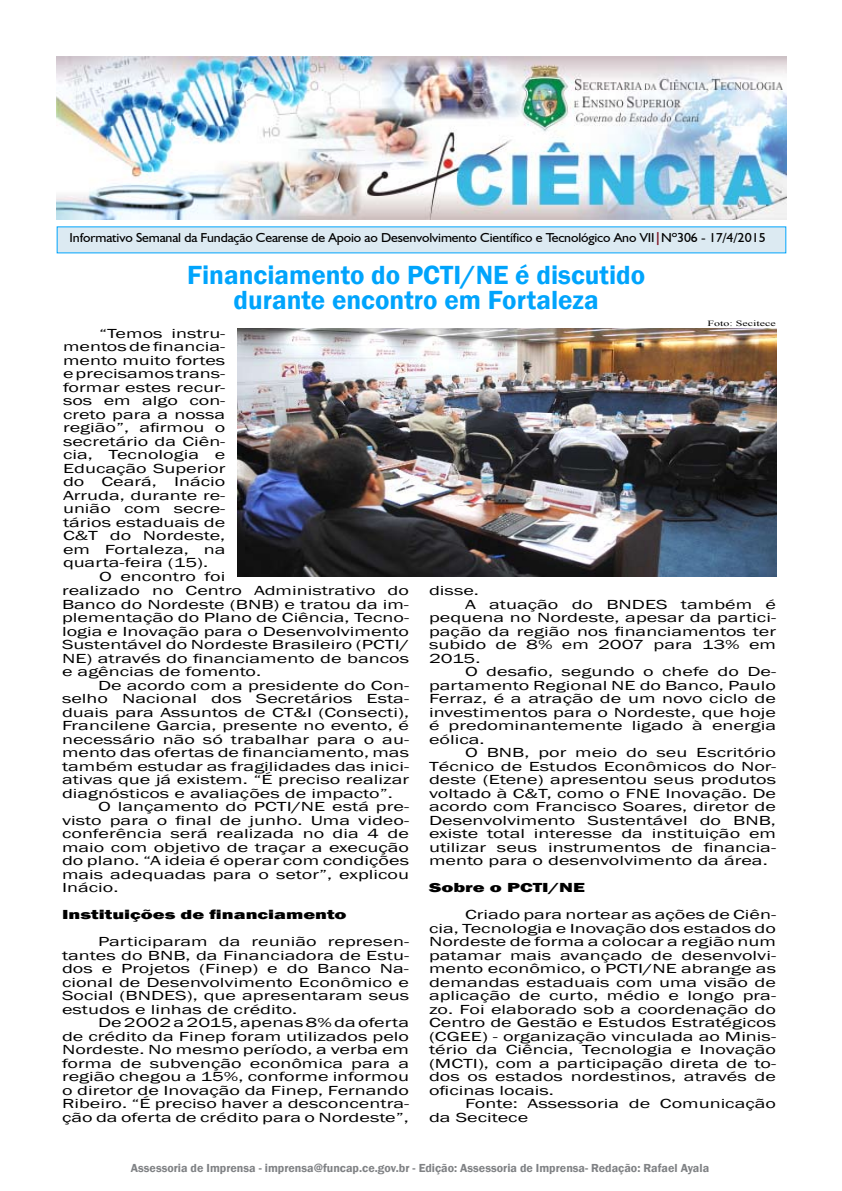
<style>
.page{position:relative;width:842px;height:1191px;background:#fff}
.page>*{position:absolute;margin:0;border:0;box-sizing:border-box;transform-origin:0 0}
.t1{font:600 27px/25px "Franklin Gothic";color:#00a4fc;text-align:center}
.t2{font:13.5px/13.5px "Franklin Gothic";color:#000;text-align:justify;scale:1.5 1}
.t3{font:800 13.5px "Franklin Gothic";color:#000;scale:1.5 1}
.t4{font:13px "Humanist 521 BT";letter-spacing:-.01em;color:#000;scale:1.07 1}
.t5{font:600 12px "Franklin Gothic";color:#808285}
.t6{font:8px "Times New Roman";color:#000;scale:1.5 1}
.s1{font-weight:700;color:#7f1523}
</style>
<div class="page">
<div style="left:57px;top:226px;width:729px;height:27px;background:#dceaf2"></div>
<img style="left:57px;top:57px;width:729px;height:162px">
<img style="left:237px;top:328px;width:539px;height:248px">
<p class="t4" style="left:70px;top:230px;width:652px">Informativo Semanal da Fundação Cearense de Apoio ao Desenvolvimento Científico e Tecnológico Ano VII<span class="s1">|</span>Nº306 - 17/4/2015</p>
<h1 class="t1" style="left:187px;top:263px;width:459px">Financiamento do PCTI/NE é discutido durante encontro em Fortaleza</h1>
<p class="t6" style="left:708px;top:317px;width:47px">Foto: Secitece</p>
<p class="t2" style="left:63px;top:326px;width:110px;text-indent:36px">“Temos instru&shy;mentos de financia&shy;mento muito fortes e precisamos trans&shy;formar estes recur&shy;sos em algo con&shy;creto para a nossa região”, afirmou o secretário da Ciên&shy;cia, Tecnologia e Educação Superior do</p>
<p class="t2" style="left:63px;top:475px;width:110px;text-indent:111px">Inácio Arruda, durante re&shy;união com secre&shy;tários estaduais de C&amp;T do Nordeste, em Fortaleza, na quarta-feira (15).</p>
<p class="t2" style="left:62px;top:569px;width:233px;text-align:left;text-indent:37px">O encontro foi<br>realizado no Centro Administrativo do Banco do Nordeste (BNB) e tratou da im&shy;plementação do Plano de Ciência, Tecno&shy;logia e Inovação para o Desenvolvimento Sustentável do Nordeste Brasileiro (PCTI/ NE) através do financiamento de bancos e agências de fomento.</p>
<p class="t2" style="left:62px;top:678px;width:233px;text-indent:36px">De acordo com a presidente do Con&shy;selho Nacional dos Secretários Esta&shy;duais para Assuntos de CT&amp;I (Consecti), Francilene Garcia, presente no evento, é necessário não só trabalhar para o au&shy;mento das ofertas de financiamento, mas também estudar as fragilidades das inici&shy;ativas que já existem. “É preciso realizar diagnósticos e avaliações de impacto”.</p>
<p class="t2" style="left:62px;top:800px;width:233px;text-indent:36px">O lançamento do PCTI/NE está pre&shy;visto para o final de junho. Uma video&shy;conferência será realizada no dia 4 de maio com objetivo de traçar a execução do plano. “A ideia é operar com condições mais adequadas para o setor”, explicou Inácio.</p>
<p class="t3" style="left:62px;top:906px;width:191px">Instituições de financiamento</p>
<p class="t2" style="left:62px;top:935px;width:233px;text-indent:36px">Participaram da reunião represen&shy;tantes do BNB, da Financiadora de Estu&shy;dos e Projetos (Finep) e do Banco Na&shy;cional de Desenvolvimento Econômico e Social (BNDES), que apresentaram seus estudos e linhas de crédito.</p>
<p class="t2" style="left:62px;top:1016px;width:233px;text-indent:36px">De 2002 a 2015, apenas 8% da oferta de crédito da Finep foram utilizados pelo Nordeste. No mesmo período, a verba em forma de subvenção econômica para a região chegou a 15%, conforme informou o diretor de Inovação da Finep, Fernando Ribeiro. “É preciso haver a desconcentra&shy;ção da oferta de crédito para o Nordeste”,</p>
<p class="t2" style="left:102px;top:475px;width:38px">Ceará,</p>
<p class="t2" style="left:429px;top:584px;width:35px">disse.</p>
<p class="t2" style="left:465px;top:598px;width:209px">A atuação do BNDES também é</p>
<p class="t2" style="left:429px;top:611px;width:233px">pequena no Nordeste, apesar da partici-</p>
<p class="t2" style="left:429px;top:625px;width:233px">pação da região nos financiamentos ter</p>
<p class="t2" style="left:429px;top:638px;width:233px">subido de 8% em 2007 para 13% em</p>
<p class="t2" style="left:429px;top:652px;width:36px">2015.</p>
<p class="t2" style="left:465px;top:665px;width:209px">O desafio, segundo o chefe do De-</p>
<p class="t2" style="left:429px;top:679px;width:233px">partamento Regional NE do Banco, Paulo</p>
<p class="t2" style="left:429px;top:692px;width:233px">Ferraz, é a atração de um novo ciclo de</p>
<p class="t2" style="left:429px;top:706px;width:233px">investimentos para o Nordeste, que hoje</p>
<p class="t2" style="left:429px;top:719px;width:233px">é predominantemente ligado à energia</p>
<p class="t2" style="left:429px;top:733px;width:39px">eólica.</p>
<p class="t2" style="left:465px;top:746px;width:209px">O BNB, por meio do seu Escritório</p>
<p class="t2" style="left:429px;top:760px;width:233px">Técnico de Estudos Econômicos do Nor-</p>
<p class="t2" style="left:429px;top:773px;width:233px">deste (Etene) apresentou seus produtos</p>
<p class="t2" style="left:429px;top:787px;width:233px">voltado à C&amp;T, como o FNE Inovação. De</p>
<p class="t2" style="left:429px;top:800px;width:233px">acordo com Francisco Soares, diretor de</p>
<p class="t2" style="left:429px;top:814px;width:233px">Desenvolvimento Sustentável do BNB,</p>
<p class="t2" style="left:429px;top:827px;width:233px">existe total interesse da instituição em</p>
<p class="t2" style="left:429px;top:841px;width:233px">utilizar seus instrumentos de financia-</p>
<p class="t2" style="left:429px;top:854px;width:227px">mento para o desenvolvimento da área.</p>
<p class="t3" style="left:429px;top:879px;width:105px">Sobre o PCTI/NE</p>
<p class="t2" style="left:429px;top:908px;width:233px;text-indent:36px">Criado para nortear as ações de Ciên&shy;cia, Tecnologia e Inovação dos estados do Nordeste de forma a colocar a região num patamar mais avançado de desenvolvi&shy;mento econômico, o PCTI/NE abrange as demandas estaduais com uma visão de aplicação de curto, médio e longo pra&shy;zo. Foi elaborado sob a coordenação do Centro de Gestão e Estudos Estratégicos (CGEE) - organização vinculada ao Minis&shy;tério da Ciência, Tecnologia e Inovação (MCTI), com a participação direta de to&shy;dos os estados nordestinos, através de oficinas locais.</p>
<p class="t2" style="left:429px;top:1097px;width:233px;text-indent:36px">Fonte: Assessoria de Comunicação da Secitece</p>
<p class="t5" style="left:131px;top:1160px;width:580px">Assessoria de Imprensa - imprensa@funcap.ce.gov.br - Edição: Assessoria de Imprensa- Redação: Rafael Ayala</p>
</div>
